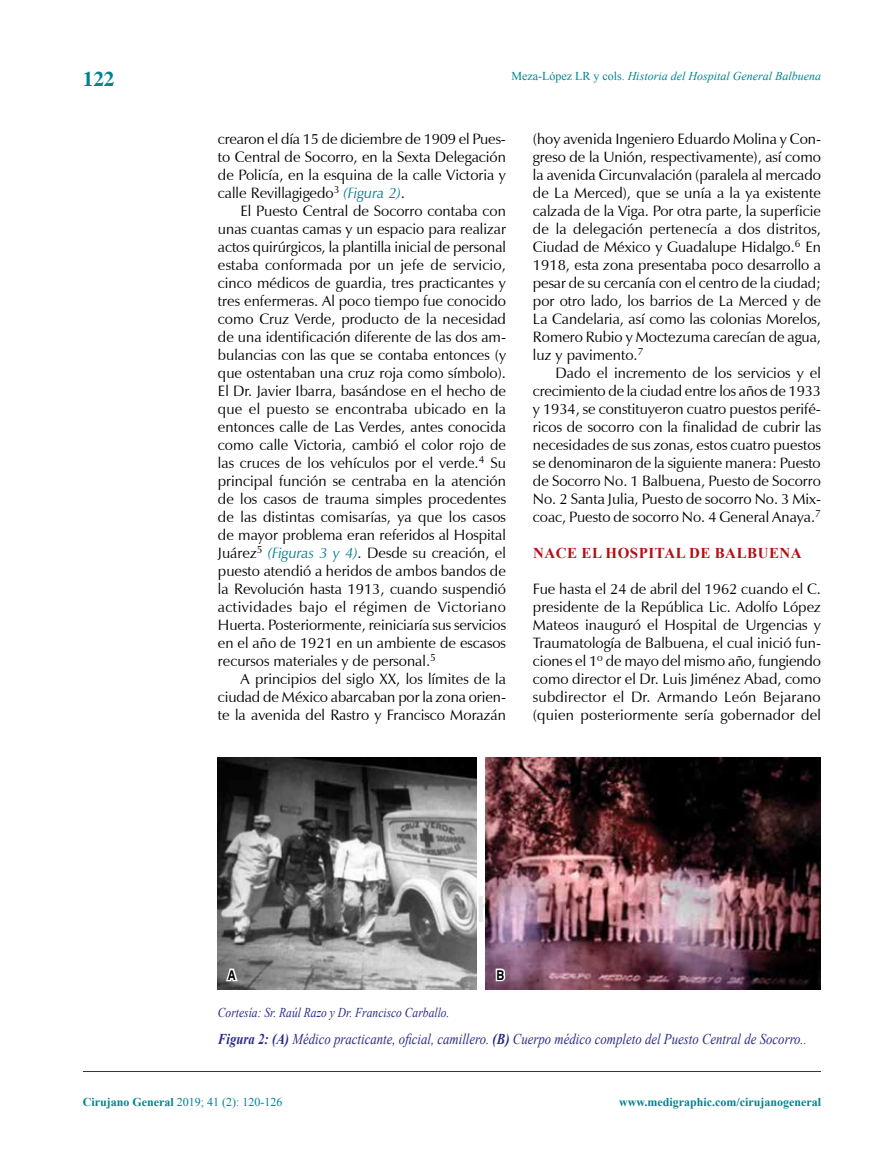
<style>
.page{position:relative;width:893px;height:1170px;background:#fff}
.page>*{position:absolute;margin:0;border:0;box-sizing:border-box;transform-origin:0 0}
.t1{font:700 21px "Times";color:#008390}
.t2{font:15px/18px "Zapf Humanist 601 BT";color:#000;text-align:justify}
.t3{font:italic 15px "Times New Roman";color:#2a2a86;scale:.85 1}
.t4{font:700 15px "Times New Roman";letter-spacing:.035em;color:#b11116}
.t5{font:italic 13.5px "Times New Roman";color:#2a2a86;scale:.85 1}
.t6{font:700 condensed 13.5px "Helvetica";color:#000}
.t7{font:italic 12px "Times New Roman";color:#008390}
.t8{font:700 12px "Times New Roman";color:#008390}
.t9{font:12px "Times New Roman";color:#008390}
.s1{font-style:normal}
.s2{font-style:italic;color:#007c8e}
.s3{font-weight:700}
.s4{font-size:13.5px}
</style>
<div class="page">
<hr style="left:83px;top:1071px;width:738px;height:1px;background:#2a2a86">
<img style="left:218px;top:757px;width:259px;height:232px">
<img style="left:485px;top:757px;width:336px;height:232px">
<svg style="left:224px;top:966px;width:16px;height:17px"></svg>
<svg style="left:494px;top:965px;width:14px;height:17px"></svg>
<h1 class="t1" style="left:83px;top:67px;width:33px">122</h1>
<p class="t7" style="left:511px;top:68px;width:311px"><span class="s1">Meza-López LR y cols.</span> Historia del Hospital General Balbuena</p>
<p class="t2" style="left:218px;top:129px;width:290px">crearon el día 15 de diciembre de 1909 el Pues&shy;to Central de Socorro, en la Sexta Delegación de Policía, en la esquina de la calle Victoria y calle Revillagigedo<sup>3</sup> <span class="s2">(Figura 2)</span>.</p>
<p class="t2" style="left:218px;top:201px;width:290px;text-indent:23px">El Puesto Central de Socorro contaba con unas cuantas camas y un espacio para realizar actos quirúrgicos, la plantilla inicial de personal estaba conformada por un jefe de servicio, cinco médicos de guardia, tres practicantes y tres enfermeras. Al poco tiempo fue conocido como Cruz Verde, producto de la necesidad de una identificación diferente de las dos am&shy;bulancias con las que se contaba entonces (y que ostentaban una cruz roja como símbolo).<br>El Dr. Javier Ibarra, basándose en el hecho de que el puesto se encontraba ubicado en la entonces calle de Las Verdes, antes conocida como calle Victoria, cambió el color rojo de las cruces de los vehículos por el verde.<sup>4</sup> Su principal función se centraba en la atención de los casos de trauma simples procedentes de las distintas comisarías, ya que los casos de mayor problema eran referidos al Hospital Juárez<sup>5</sup> <span class="s2">(Figuras 3 y 4)</span>. Desde su creación, el puesto atendió a heridos de ambos bandos de la Revolución hasta 1913, cuando suspendió actividades bajo el régimen de Victoriano Huerta. Posteriormente, reiniciaría sus servicios en el año de 1921 en un ambiente de escasos recursos materiales y de personal.<sup>5</sup></p>
<p class="t2" style="left:218px;top:669px;width:290px;text-indent:22px">A principios del siglo XX, los límites de la ciudad de México abarcaban por la zona orien&shy;te la avenida del Rastro y Francisco Morazán</p>
<p class="t2" style="left:533px;top:129px;width:290px">(hoy avenida Ingeniero Eduardo Molina y Con&shy;greso de la Unión, respectivamente), así como la avenida Circunvalación (paralela al mercado de La Merced), que se unía a la ya existente calzada de la Viga. Por otra parte, la superficie de la delegación pertenecía a dos distritos, Ciudad de México y Guadalupe Hidalgo.<sup>6</sup> En 1918, esta zona presentaba poco desarrollo a pesar de su cercanía con el centro de la ciudad; por otro lado, los barrios de La Merced y de La Candelaria, así como las colonias Morelos, Romero Rubio y Moctezuma carecían de agua, luz y pavimento.<sup>7</sup></p>
<p class="t2" style="left:533px;top:363px;width:290px;text-indent:22px">Dado el incremento de los servicios y el crecimiento de la ciudad entre los años de 1933 y 1934, se constituyeron cuatro puestos perifé&shy;ricos de socorro con la finalidad de cubrir las necesidades de sus zonas, estos cuatro puestos se denominaron de la siguiente manera: Puesto de Socorro No. 1 Balbuena, Puesto de Socorro No. 2 Santa Julia, Puesto de socorro No. 3 Mix&shy;coac, Puesto de socorro No. 4 General Anaya.<sup>7</sup></p>
<p class="t4" style="left:533px;top:542px;width:267px">Nace el Hospital de Balbuena</p>
<p class="t2" style="left:533px;top:579px;width:290px">Fue hasta el 24 de abril del 1962 cuando el C. presidente de la República Lic. Adolfo López Mateos inauguró el Hospital de Urgencias y Traumatología de Balbuena, el cual inició fun&shy;ciones el 1<sup>o</sup> de mayo del mismo año, fungiendo como director el Dr. Luis Jiménez Abad, como subdirector el Dr. Armando León Bejarano (quien posteriormente sería gobernador del</p>
<p class="t6" style="left:228px;top:966px;width:9px">A</p>
<p class="t6" style="left:496px;top:966px;width:9px">B</p>
<p class="t5" style="left:218px;top:1003px;width:274px">Cortesía: Sr. Raúl Razo y Dr. Francisco Carballo.</p>
<p class="t3" style="left:218px;top:1028px;width:694px"><span class="s3">Figura 2: (A)</span> Médico practicante, oficial, camillero. <span class="s3">(B)</span> Cuerpo médico completo del Puesto Central de Socorro.<span class="s4">.</span></p>
<p class="t9" style="left:83px;top:1093px;width:201px"><span class="s3">Cirujano General</span> 2019; 41 (2): 120-126</p>
<p class="t8" style="left:619px;top:1093px;width:203px">www.medigraphic.com/cirujanogeneral</p>
</div>
